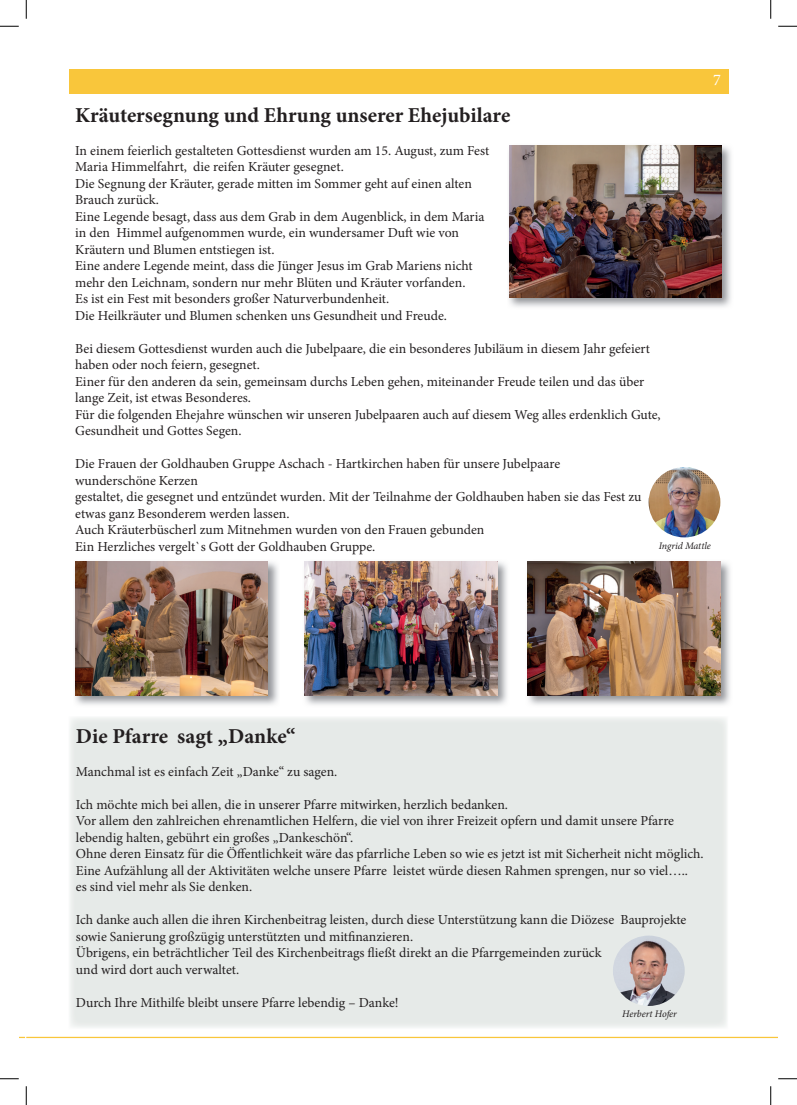
<style>
.page{position:relative;width:797px;height:1105px;background:#fff}
.page>*{position:absolute;margin:0;border:0;box-sizing:border-box;transform-origin:0 0}
.t1{font:700 21.25px "Minion Pro";color:#231f20}
.t2{font:16.25px "Minion Pro";color:#fff}
.t3{font:13.75px/16.5px "Minion Pro";color:#231f20}
.t4{font:italic 10px "Minion Pro";letter-spacing:-.005em;color:#231f20}
</style>
<div class="page">
<div style="left:69px;top:69px;width:659px;height:25px;background:#f9c63b"></div>
<hr style="left:26px;top:1037px;width:751px;height:1px;background:#f9c63b">
<img style="left:304px;top:561px;width:203px;height:144px">
<img style="left:304px;top:561px;width:193px;height:134px">
<img style="left:75px;top:562px;width:203px;height:143px">
<img style="left:75px;top:561px;width:193px;height:134px">
<img style="left:527px;top:561px;width:203px;height:144px">
<img style="left:527px;top:561px;width:193px;height:134px">
<img style="left:509px;top:145px;width:222px;height:162px">
<img style="left:509px;top:146px;width:212px;height:151px">
<img style="left:613px;top:935px;width:71px;height:71px">
<img style="left:648px;top:467px;width:72px;height:70px">
<svg style="left:0;top:25px;width:19px;height:2px"></svg>
<svg style="left:778px;top:25px;width:19px;height:2px"></svg>
<svg style="left:0;top:1078px;width:19px;height:1px"></svg>
<svg style="left:778px;top:1078px;width:19px;height:1px"></svg>
<svg style="left:25px;top:0;width:2px;height:19px"></svg>
<svg style="left:25px;top:1086px;width:2px;height:19px"></svg>
<svg style="left:770px;top:0;width:1px;height:19px"></svg>
<svg style="left:770px;top:1086px;width:1px;height:19px"></svg>
<p class="t2" style="left:713px;top:69px;width:9px">7</p>
<h1 class="t1" style="left:75px;top:100px;width:436px">Kräutersegnung und Ehrung unserer Ehejubilare</h1>
<p class="t3" style="left:75px;top:142px;width:415px">In einem feierlich gestalteten Gottesdienst wurden am 15. August, zum Fest Maria Himmelfahrt, die reifen Kräuter gesegnet.<br>Die Segnung der Kräuter, gerade mitten im Sommer geht auf einen alten Brauch zurück.<br>Eine Legende besagt, dass aus dem Grab in dem Augenblick, in dem Maria in den Himmel aufgenommen wurde, ein wundersamer Duft wie von Kräutern und Blumen entstiegen ist.<br>Eine andere Legende meint, dass die Jünger Jesus im Grab Mariens nicht mehr den Leichnam, sondern nur mehr Blüten und Kräuter vorfanden.<br>Es ist ein Fest mit besonders großer Naturverbundenheit.<br>Die Heilkräuter und Blumen schenken uns Gesundheit und Freude.</p>
<p class="t3" style="left:75px;top:340px;width:587px">Bei diesem Gottesdienst wurden auch die Jubelpaare, die ein besonderes Jubiläum in diesem Jahr gefeiert haben oder noch feiern, gesegnet.<br>Einer für den anderen da sein, gemeinsam durchs Leben gehen, miteinander Freude teilen und das über lange Zeit, ist etwas Besonderes.<br>Für die folgenden Ehejahre wünschen wir unseren Jubelpaaren auch auf diesem Weg alles erdenklich Gute, Gesundheit und Gottes Segen.</p>
<p class="t3" style="left:75px;top:456px;width:568px">Die Frauen der Goldhauben Gruppe Aschach - Hartkirchen haben für unsere Jubelpaare wunderschöne Kerzen<br>gestaltet, die gesegnet und entzündet wurden. Mit der Teilnahme der Goldhauben haben sie das Fest zu etwas ganz Besonderem werden lassen.<br>Auch Kräuterbüscherl zum Mitnehmen wurden von den Frauen gebunden<br>Ein Herzliches vergelt`s Gott der Goldhauben Gruppe.</p>
<p class="t4" style="left:659px;top:539px;width:53px">Ingrid Mattle</p>
<h1 class="t1" style="left:76px;top:721px;width:221px">Die Pfarre sagt „Danke“</h1>
<p class="t3" style="left:76px;top:763px;width:263px">Manchmal ist es einfach Zeit „Danke“ zu sagen.</p>
<p class="t3" style="left:76px;top:796px;width:629px">Ich möchte mich bei allen, die in unserer Pfarre mitwirken, herzlich bedanken.<br>Vor allem den zahlreichen ehrenamtlichen Helfern, die viel von ihrer Freizeit opfern und damit unsere Pfarre lebendig halten, gebührt ein großes „Dankeschön“.<br>Ohne deren Einsatz für die Öffentlichkeit wäre das pfarrliche Leben so wie es jetzt ist mit Sicherheit nicht möglich.<br>Eine Aufzählung all der Aktivitäten welche unsere Pfarre leistet würde diesen Rahmen sprengen, nur so viel…..<br>es sind viel mehr als Sie denken.</p>
<p class="t3" style="left:76px;top:911px;width:612px">Ich danke auch allen die ihren Kirchenbeitrag leisten, durch diese Unterstützung kann die Diözese Bauprojekte sowie Sanierung großzügig unterstützten und mitfinanzieren.<br>Übrigens, ein beträchtlicher Teil des Kirchenbeitrags fließt direkt an die Pfarrgemeinden zurück<br>und wird dort auch verwaltet.</p>
<p class="t3" style="left:76px;top:994px;width:324px">Durch Ihre Mithilfe bleibt unsere Pfarre lebendig – Danke!</p>
<p class="t4" style="left:622px;top:1007px;width:56px">Herbert Hofer</p>
</div>
